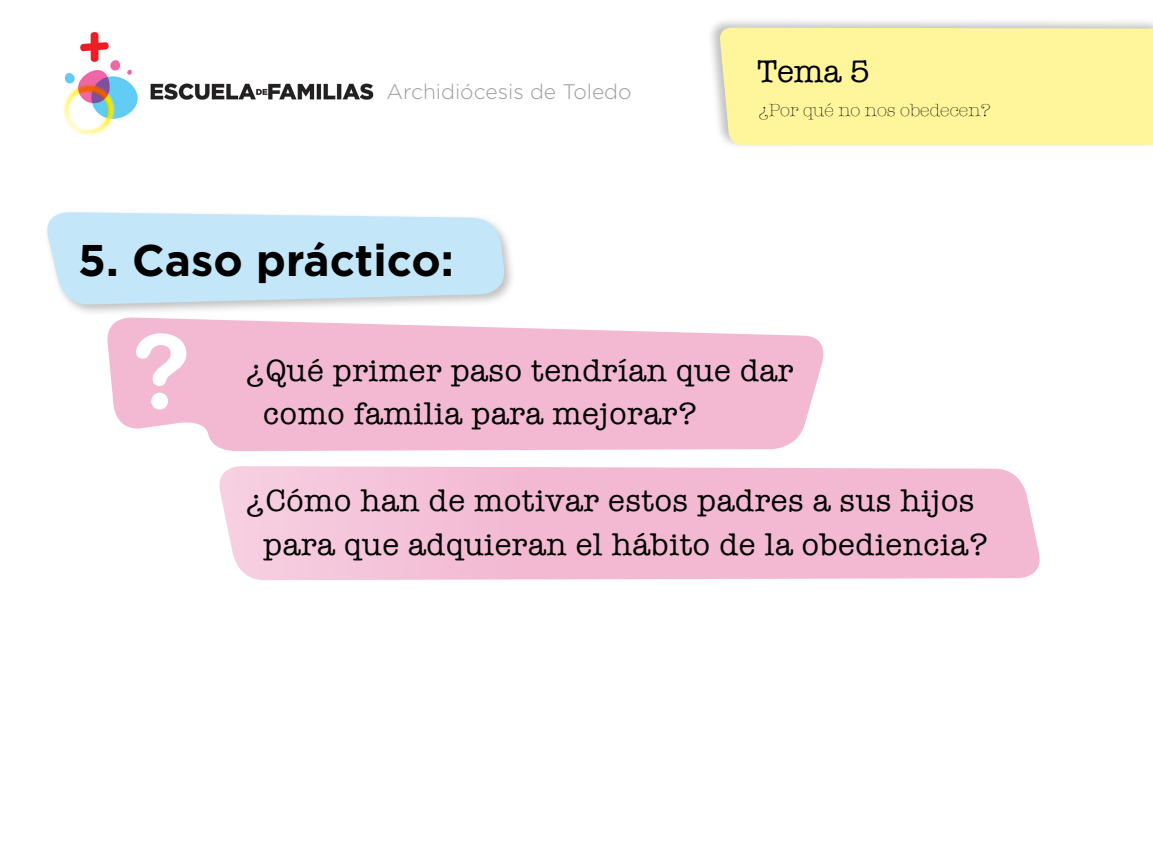
<style>
.page{position:relative;width:1153px;height:864px;background:#fff}
.page>*{position:absolute;margin:0;border:0;box-sizing:border-box;transform-origin:0 0}
.t1{font:700 103.05px "Helvetica Rounded";color:#fff}
.t2{font:700 44.25px "Gotham";color:#000}
.t3{font:31.8px "American Typewriter";color:#000}
.t4{font:31.5px/43.5px "American Typewriter";letter-spacing:.02em;color:#000;text-align:center}
.t5{font:300 21px "Gotham";color:#9c9d9f}
.t6{font:300 18px "American Typewriter";color:#000}
</style>
<div class="page">
<svg style="left:107px;top:317px;width:717px;height:134px;background:#f4c1d8"></svg>
<svg style="left:219px;top:466px;width:821px;height:114px;background:#f4c0d7"></svg>
<div style="left:43px;top:208px;width:473px;height:108px;background:#000;opacity:.25"></div>
<svg style="left:43px;top:212px;width:464px;height:93px;background:#c8e7f6"></svg>
<div style="left:706px;top:17px;width:446px;height:133px;background:#000;opacity:.25"></div>
<div style="left:718px;top:28px;width:434px;height:117px;background:#fff59a"></div>
<img style="left:268px;top:83px;width:106px;height:17px">
<img style="left:150px;top:83px;width:118px;height:17px">
<img style="left:63px;top:32px;width:75px;height:104px">
<p class="t5" style="left:386px;top:78px;width:246px">Archidiócesis de Toledo</p>
<p class="t2" style="left:78px;top:231px;width:377px">5. Caso práctico:</p>
<p class="t3" style="left:757px;top:48px;width:114px">Tema 5</p>
<p class="t6" style="left:758px;top:97px;width:233px">¿Por qué no nos obedecen?</p>
<p class="t1" style="left:132px;top:309px;width:61px">?</p>
<p class="t4" style="left:246px;top:347px;width:548px">¿Qué primer paso tendrían que dar</p>
<p class="t4" style="left:263px;top:390px;width:435px">como familia para mejorar?</p>
<p class="t4" style="left:246px;top:478px;width:743px">¿Cómo han de motivar estos padres a sus hijos para que adquieran el hábito de la obediencia?</p>
</div>
